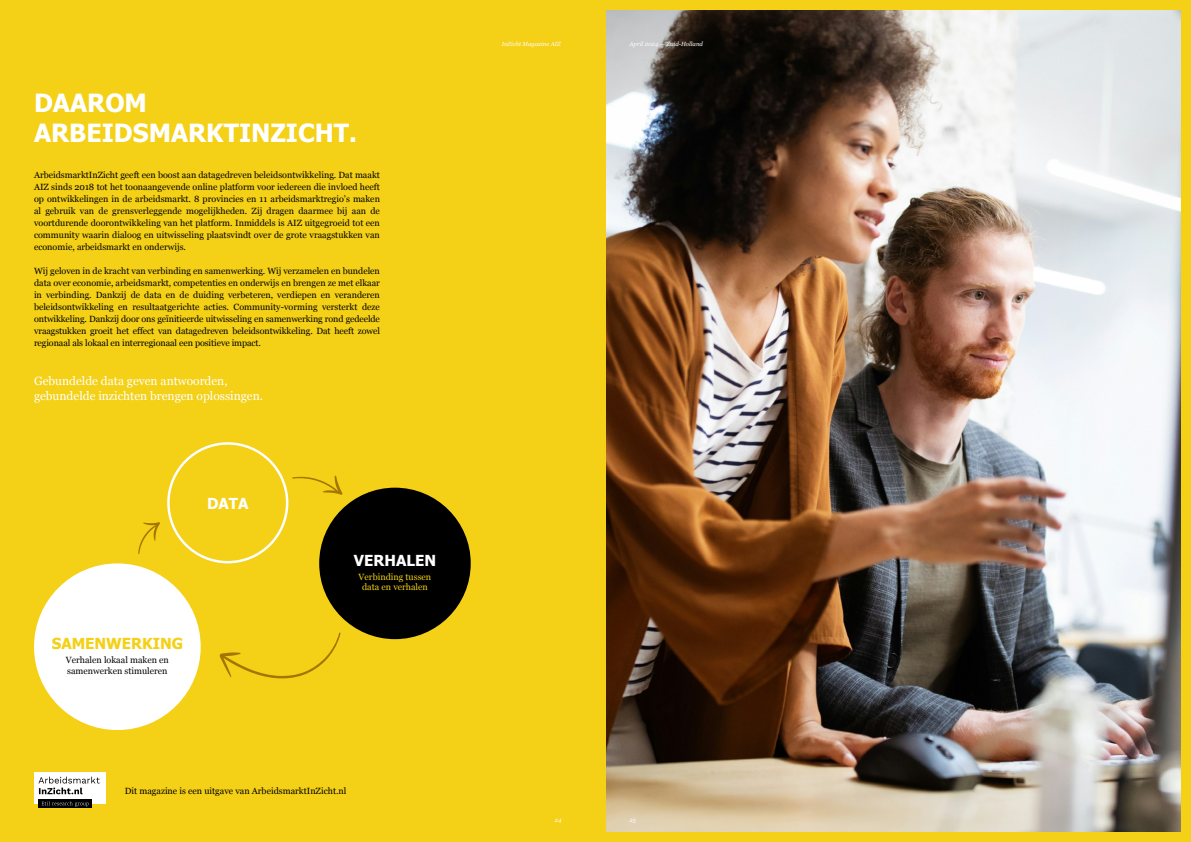
<style>
.page{position:relative;width:1191px;height:842px;background:#f4d016}
.page>*{position:absolute;margin:0;border:0;box-sizing:border-box;transform-origin:0 0}
.t1{font:700 25px/30px "Tahoma";color:#fff}
.t2{font:700 15.1px "Tahoma";color:#fff}
.t3{font:700 15.1px "Tahoma";color:#f4d016}
.t4{font:12px/15px "Georgia";color:#fff}
.t5{font:9px/12px "Georgia";color:#000;text-align:justify}
.t6{font:9px/10.8px "Georgia";color:#f4d016;text-align:center}
.t7{font:italic 6px "Georgia";color:#fff}
</style>
<div class="page">
<div style="left:167px;top:442px;width:121px;height:121px;border:2px solid #fff;border-radius:50%"></div>
<div style="left:34px;top:563px;width:167px;height:167px;background:#fff;border-radius:50%"></div>
<div style="left:319px;top:488px;width:152px;height:151px;background:#000;border-radius:50%"></div>
<svg style="left:220px;top:632px;width:121px;height:47px"></svg>
<svg style="left:138px;top:522px;width:22px;height:32px"></svg>
<svg style="left:292px;top:476px;width:50px;height:19px"></svg>
<img style="left:606px;top:10px;width:574px;height:821px">
<div style="left:34px;top:772px;width:72px;height:31px;background:#fff"></div>
<div style="left:38px;top:799px;width:54px;height:9px;background:#000"></div>
<svg style="left:42px;top:801px;width:47px;height:5px"></svg>
<svg style="left:38px;top:777px;width:62px;height:17px"></svg>
<h1 class="t1" style="left:34px;top:86px;width:324px">DAAROM<br>ARBEIDSMARKTINZICHT.</h1>
<p class="t5" style="left:34px;top:169px;width:347px">ArbeidsmarktInZicht geeft een boost aan datagedreven beleidsontwikkeling. Dat maakt AIZ sinds 2018 tot het toonaangevende online platform voor iedereen die invloed heeft op ontwikkelingen in de arbeidsmarkt. 8 provincies en 11 arbeidsmarktregio’s maken al gebruik van de grensverleggende mogelijkheden. Zij dragen daarmee bij aan de voortdurende doorontwikkeling van het platform. Inmiddels is AIZ uitgegroeid tot een community waarin dialoog en uitwisseling plaatsvindt over de grote vraagstukken van economie, arbeidsmarkt en onderwijs.</p>
<p class="t5" style="left:34px;top:265px;width:347px">Wij geloven in de kracht van verbinding en samenwerking. Wij verzamelen en bundelen data over economie, arbeidsmarkt, competenties en onderwijs en brengen ze met elkaar in verbinding. Dankzij de data en de duiding verbeteren, verdiepen en veranderen beleidsontwikkeling en resultaatgerichte acties. Community-vorming versterkt deze ontwikkeling. Dankzij door ons geïnitieerde uitwisseling en samenwerking rond gedeelde vraagstukken groeit het effect van datagedreven beleidsontwikkeling. Dat heeft zowel regionaal als lokaal en interregionaal een positieve impact.</p>
<h3 class="t4" style="left:34px;top:373px;width:230px">Gebundelde data geven antwoorden, gebundelde inzichten brengen oplossingen.</h3>
<h2 class="t2" style="left:207px;top:492px;width:43px">DATA</h2>
<h2 class="t3" style="left:52px;top:633px;width:133px">SAMENWERKING</h2>
<p class="t5" style="left:66px;top:654px;width:105px;line-height:10.8px">Verhalen lokaal maken en samenwerken stimuleren</p>
<h2 class="t2" style="left:354px;top:550px;width:84px">VERHALEN</h2>
<p class="t6" style="left:358px;top:571px;width:74px">Verbinding tussen data en verhalen</p>
<p class="t5" style="left:125px;top:784px;width:223px">Dit magazine is een uitgave van ArbeidsmarktInZicht.nl</p>
<p class="t7" style="left:502px;top:40px;width:61px">InZicht Magazine AIZ</p>
<p class="t7" style="left:629px;top:40px;width:75px">April 2024 — Zuid-Holland</p>
<p class="t7" style="left:555px;top:815px;width:8px">24</p>
<p class="t7" style="left:629px;top:815px;width:8px">25</p>
</div>
